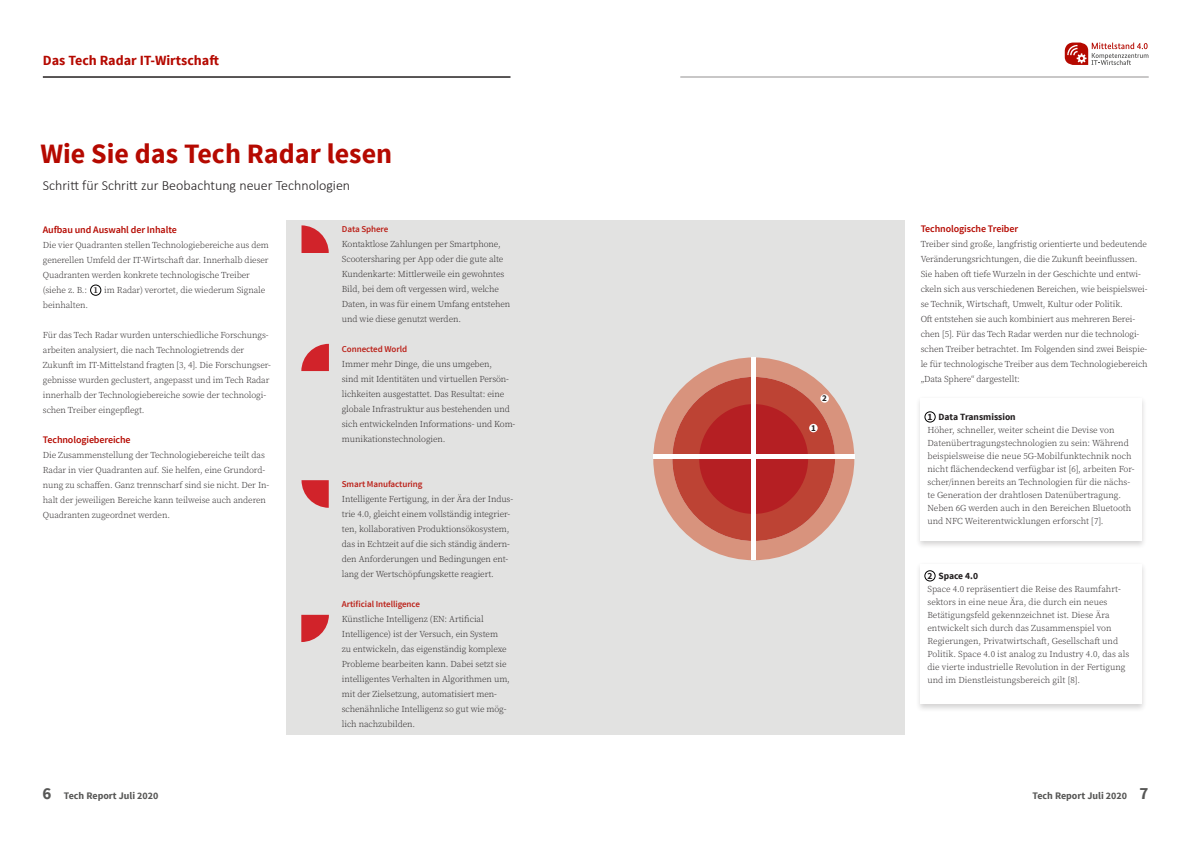
<style>
.page{position:relative;width:1191px;height:842px;background:#fff}
.page>*{position:absolute;margin:0;border:0;box-sizing:border-box;transform-origin:0 0}
.t1{font:700 28px "Source Sans Pro";color:#b50900}
.t2{font:300 14px "Calibri";color:#231f20}
.t3{font:700 14px "Source Sans Pro";color:#b50900}
.Fließtext{font:600 10px "Source Sans Pro";letter-spacing:-.01em;color:#b50900}
.t4{font:700 10px "Source Sans Pro";color:#575756}
.t5{font:700 9.5px "Source Sans Pro";color:#231f20}
.Fließtext-2{font:300 9px/15px "Source Serif Pro";letter-spacing:-.01em;color:#231f20}
.Fließtext-3{font:600 9px "Source Sans Pro";letter-spacing:-.01em;color:#bb2018}
.t6{font:700 9px "Source Sans Pro";color:#231f20}
.s1{font-weight:600}
.s2{font-size:17px}
</style>
<div class="page">
<svg style="left:1064px;top:43px;width:84px;height:22px"></svg>
<div style="left:595px;top:220px;width:309px;height:515px;background:#e2e2e1"></div>
<div style="left:286px;top:220px;width:309px;height:515px;background:#e2e2e1"></div>
<hr style="left:43px;top:77px;width:467px;height:1px;background:#231f20">
<svg style="left:301px;top:225px;width:28px;height:28px"></svg>
<svg style="left:301px;top:615px;width:28px;height:27px"></svg>
<svg style="left:301px;top:344px;width:28px;height:27px"></svg>
<svg style="left:301px;top:480px;width:28px;height:28px"></svg>
<svg style="left:653px;top:357px;width:201px;height:203px;fill:#d8937d"></svg>
<div style="left:672px;top:377px;width:163px;height:164px;background:#bd4334;border-radius:50%"></div>
<div style="left:699px;top:404px;width:109px;height:110px;background:#b51f23;border-radius:50%"></div>
<div style="left:751px;top:358px;width:5px;height:202px;background:#fff"></div>
<hr style="left:653px;top:454px;width:201px;height:4px;background:#fff">
<div style="left:820px;top:394px;width:9px;height:9px;background:#fff;border-radius:50%"></div>
<div style="left:809px;top:424px;width:8px;height:8px;background:#fff;border-radius:50%"></div>
<div style="left:915px;top:561px;width:232px;height:151px;background:#231f20;opacity:.2"></div>
<div style="left:920px;top:564px;width:221px;height:140px;background:#fff"></div>
<div style="left:924px;top:570px;width:11px;height:11px;border:1px solid #000;border-radius:50%"></div>
<div style="left:915px;top:396px;width:232px;height:153px;background:#231f20;opacity:.2"></div>
<div style="left:920px;top:398px;width:221px;height:143px;background:#fff"></div>
<div style="left:924px;top:412px;width:11px;height:10px;border:1px solid #000;border-radius:50%"></div>
<div style="left:90px;top:285px;width:11px;height:11px;border:1px solid #000;border-radius:50%"></div>
<p class="t3" style="left:43px;top:52px;width:178px">Das Tech Radar IT-Wirtschaft</p>
<p class="t1" style="left:40px;top:135px;width:353px">Wie Sie das Tech Radar lesen</p>
<p class="t2" style="left:43px;top:177px;width:309px">Schritt für Schritt zur Beobachtung neuer Technologien</p>
<p class="Fließtext" style="left:43px;top:223px;width:135px">Aufbau und Auswahl der Inhalte</p>
<p class="Fließtext-2" style="left:43px;top:237px;width:228px">Die vier Quadranten stellen Technologiebereiche aus dem generellen Umfeld der IT-Wirtschaft dar. Innerhalb dieser Quadranten werden konkrete technologische Treiber (siehe z. B.: <span class="s1">1</span> im Radar) verortet, die wiederum Signale beinhalten.</p>
<p class="Fließtext-2" style="left:43px;top:327px;width:229px">Für das Tech Radar wurden unterschiedliche Forschungs&shy;arbeiten analysiert, die nach Technologietrends der Zukunft im IT-Mittelstand fragten [3, 4]. Die Forschungser&shy;gebnisse wurden geclustert, angepasst und im Tech Radar innerhalb der Technologiebereiche sowie der technologi&shy;schen Treiber eingepflegt.</p>
<p class="Fließtext" style="left:43px;top:433px;width:89px">Technologiebereiche</p>
<p class="Fließtext-2" style="left:43px;top:447px;width:228px">Die Zusammenstellung der Technologiebereiche teilt das Radar in vier Quadranten auf. Sie helfen, eine Grundord&shy;nung zu schaffen. Ganz trennscharf sind sie nicht. Der In&shy;halt der jeweiligen Bereiche kann teilweise auch anderen Quadranten zugeordnet werden.</p>
<p class="Fließtext-3" style="left:342px;top:223px;width:48px">Data Sphere</p>
<p class="Fließtext-2" style="left:342px;top:237px;width:170px">Kontaktlose Zahlungen per Smartphone, Scootersharing per App oder die gute alte Kundenkarte: Mittlerweile ein gewohntes Bild, bei dem oft vergessen wird, welche Daten, in was für einem Umfang entstehen und wie diese genutzt werden.</p>
<p class="Fließtext-3" style="left:342px;top:343px;width:67px">Connected World</p>
<p class="Fließtext-2" style="left:342px;top:357px;width:175px">Immer mehr Dinge, die uns umgeben,<br>sind mit Identitäten und virtuellen Persön&shy;lichkeiten ausgestattet. Das Resultat: eine globale Infrastruktur aus bestehenden und sich entwickelnden Informations- und Kom&shy;munikationstechnologien.</p>
<p class="Fließtext-3" style="left:342px;top:478px;width:82px">Smart Manufacturing</p>
<p class="Fließtext-2" style="left:342px;top:492px;width:173px">Intelligente Fertigung, in der Ära der Indus&shy;trie 4.0, gleicht einem vollständig integrier&shy;ten, kollaborativen Produktionsökosystem, das in Echtzeit auf die sich ständig ändern&shy;den Anforderungen und Bedingungen ent&shy;lang der Wertschöpfungskette reagiert.</p>
<p class="Fließtext-3" style="left:342px;top:598px;width:80px">Artificial Intelligence</p>
<p class="Fließtext-2" style="left:342px;top:612px;width:170px">Künstliche Intelligenz (EN: Artificial Intelligence) ist der Versuch, ein System<br>zu entwickeln, das eigenständig komplexe Probleme bearbeiten kann. Dabei setzt sie intelligentes Verhalten in Algorithmen um, mit der Zielsetzung, automatisiert men&shy;schenähnliche Intelligenz so gut wie mög&shy;lich nachzubilden.</p>
<p class="t6" style="left:822px;top:392px;width:6px">2</p>
<p class="t6" style="left:811px;top:422px;width:6px">1</p>
<p class="Fließtext" style="left:920px;top:223px;width:99px">Technologische Treiber</p>
<p class="Fließtext-2" style="left:920px;top:237px;width:228px">Treiber sind große, langfristig orientierte und bedeutende Veränderungsrichtungen, die die Zukunft beeinflussen.<br>Sie haben oft tiefe Wurzeln in der Geschichte und entwi&shy;ckeln sich aus verschiedenen Bereichen, wie beispielswei&shy;se Technik, Wirtschaft, Umwelt, Kultur oder Politik.</p>
<p class="Fließtext-2" style="left:920px;top:312px;width:228px">Oft entstehen sie auch kombiniert aus mehreren Berei&shy;chen [5]. Für das Tech Radar werden nur die technologi&shy;schen Treiber betrachtet. Im Folgenden sind zwei Beispie&shy;le für technologische Treiber aus dem Technologiebereich „Data Sphere“ dargestellt:</p>
<p class="t5" style="left:927px;top:411px;width:90px">1 Data Transmission</p>
<p class="Fließtext-2" style="left:927px;top:424px;width:209px;line-height:13px">Höher, schneller, weiter scheint die Devise von Datenübertragungstechnologien zu sein: Während beispielsweise die neue 5G-Mobilfunktechnik noch nicht flächendeckend verfügbar ist [6], arbeiten For&shy;scher/innen bereits an Technologien für die nächs&shy;te Generation der drahtlosen Datenübertragung.<br>Neben 6G werden auch in den Bereichen Bluetooth und NFC Weiterentwicklungen erforscht [7].</p>
<p class="t5" style="left:927px;top:569px;width:52px">2 Space 4.0</p>
<p class="Fließtext-2" style="left:927px;top:582px;width:203px;line-height:13px">Space 4.0 repräsentiert die Reise des Raumfahrt&shy;sektors in eine neue Ära, die durch ein neues Betätigungsfeld gekennzeichnet ist. Diese Ära entwickelt sich durch das Zusammenspiel von Regierungen, Privatwirtschaft, Gesellschaft und Politik. Space 4.0 ist analog zu Industry 4.0, das als die vierte industrielle Revolution in der Fertigung und im Dienstleistungsbereich gilt [8].</p>
<p class="t4" style="left:43px;top:790px;width:117px"><span class="s2">6</span> Tech Report Juli 2020</p>
<p class="t4" style="left:1032px;top:790px;width:117px">Tech Report Juli 2020 <span class="s2">7</span></p>
</div>
